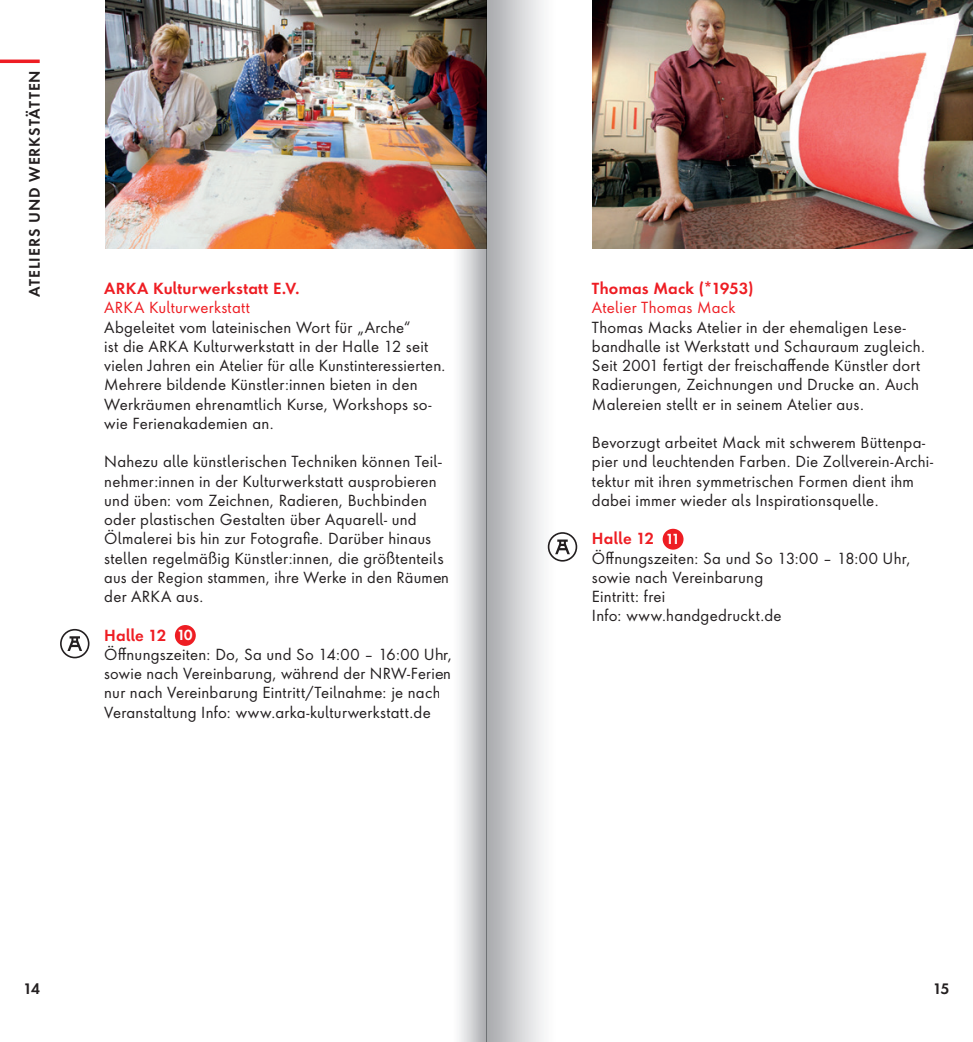
<style>
.page{position:relative;width:973px;height:1042px;background:#fff}
.page>*{position:absolute;margin:0;border:0;box-sizing:border-box;transform-origin:0 0}
.t1{font:14.88px/19.2px "Futura ND Alt";letter-spacing:.015em;color:#231f20}
.t2{font:600 14.88px "Futura ND Alt";letter-spacing:.015em;color:#ee1d23}
.t3{font:14.88px "Futura ND Alt";letter-spacing:.015em;color:#ee1d23}
.t4{font:600 14px "Futura ND Alt";letter-spacing:.065em;color:#231f20}
.s1{font-weight:600;color:#ee1d23}
.s2{font-weight:600;font-size:13.47px;color:#fff}
</style>
<div class="page">
<svg style="left:60px;top:629px;width:29px;height:29px"></svg>
<div style="left:175px;top:625px;width:21px;height:21px;background:#ee1d23;border-radius:50%"></div>
<div style="left:662px;top:529px;width:21px;height:21px;background:#ee1d23;border-radius:50%"></div>
<img style="left:105px;top:0;width:334px;height:248px">
<img style="left:593px;top:0;width:379px;height:248px">
<hr style="left:0;top:60px;width:40px;height:3px;background:#ee1d23">
<div style="left:486px;top:0;width:95px;height:1042px;background:linear-gradient(to right,#b1b2b6,#fff)"></div>
<svg style="left:439px;top:0;width:47px;height:1042px"></svg>
<p class="t4" style="left:25px;top:297px;width:228px;rotate:-90deg">ATELIERS UND WERKSTÄTTEN</p>
<p class="t2" style="left:104px;top:278px;width:197px">ARKA Kulturwerkstatt E.V.</p>
<p class="t3" style="left:104px;top:297px;width:147px">ARKA Kulturwerkstatt</p>
<p class="t1" style="left:104px;top:317px;width:343px">Abgeleitet vom lateinischen Wort für „Arche“<br>ist die ARKA Kulturwerkstatt in der Halle 12 seit vielen Jahren ein Atelier für alle Kunstinteressierten.<br>Mehrere bildende Künstler:innen bieten in den Werkräumen ehrenamtlich Kurse, Workshops so&shy;wie Ferienakademien an.</p>
<p class="t1" style="left:104px;top:451px;width:346px">Nahezu alle künstlerischen Techniken können Teil&shy;nehmer:innen in der Kulturwerkstatt ausprobieren und üben: vom Zeichnen, Radieren, Buchbinden oder plastischen Gestalten über Aquarell- und Ölmalerei bis hin zur Fotografie. Darüber hinaus stellen regelmäßig Künstler:innen, die größtenteils aus der Region stammen, ihre Werke in den Räumen der ARKA aus.</p>
<p class="t1" style="left:104px;top:625px;width:349px"><span class="s1">Halle 12</span> <span class="s2">10<br></span>Öffnungszeiten: Do, Sa und So 14:00 – 16:00 Uhr, sowie nach Vereinbarung, während der NRW-Ferien nur nach Vereinbarung Eintritt/Teilnahme: je nach Veranstaltung Info: www.arka-kulturwerkstatt.de</p>
<p class="t2" style="left:592px;top:278px;width:163px">Thomas Mack (*1953)</p>
<p class="t3" style="left:592px;top:297px;width:145px">Atelier Thomas Mack</p>
<p class="t1" style="left:592px;top:317px;width:335px">Thomas Macks Atelier in der ehemaligen Lese&shy;bandhalle ist Werkstatt und Schauraum zugleich.<br>Seit 2001 fertigt der freischaffende Künstler dort Radierungen, Zeichnungen und Drucke an. Auch Malereien stellt er in seinem Atelier aus.</p>
<p class="t1" style="left:592px;top:432px;width:342px">Bevorzugt arbeitet Mack mit schwerem Büttenpa&shy;pier und leuchtenden Farben. Die Zollverein-Archi&shy;tektur mit ihren symmetrischen Formen dient ihm dabei immer wieder als Inspirationsquelle.</p>
<p class="t1" style="left:592px;top:528px;width:320px"><span class="s1">Halle 12</span> <span class="s2">11<br></span>Öffnungszeiten: Sa und So 13:00 – 18:00 Uhr, sowie nach Vereinbarung<br>Eintritt: frei<br>Info: www.handgedruckt.de</p>
<p class="t4" style="left:24px;top:979px;width:18px">14</p>
<p class="t4" style="left:933px;top:979px;width:18px">15</p>
</div>
